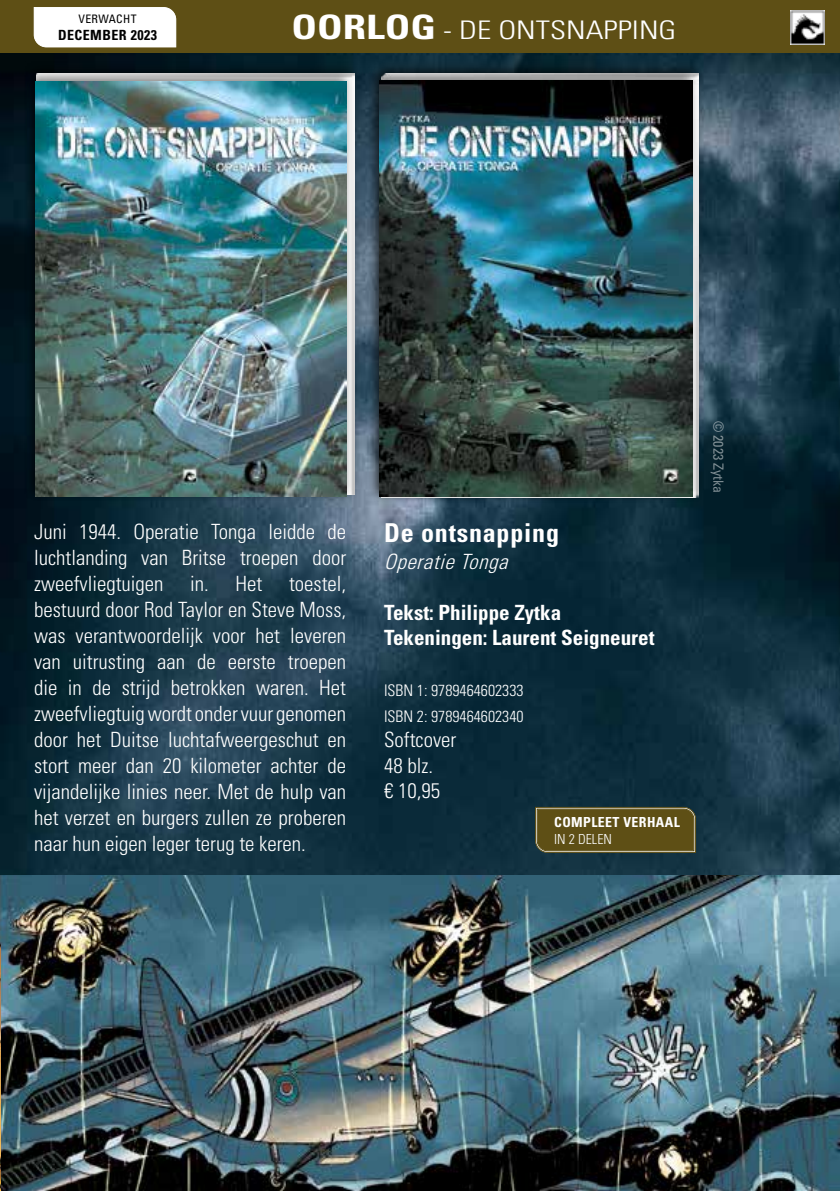
<style>
.page{position:relative;width:840px;height:1191px;background:#fff}
.page>*{position:absolute;margin:0;border:0;box-sizing:border-box;transform-origin:0 0}
.t1{font:700 condensed 26px "Univers LT Std";letter-spacing:.03em;color:#fff}
.t2{font:300 condensed 25.6px "Univers LT Std";color:#fff;scale:1.25 1}
.t3{font:300 condensed 21px/26px "Univers LT Std";color:#fff;text-align:justify}
.t4{font:700 condensed 21px/25.2px "Univers LT Std";color:#fff}
.t5{font:italic 300 condensed 21px "Univers LT Std";color:#fff}
.t6{font:300 condensed 16px/26px "Univers LT Std";color:#fff}
.t7{font:700 condensed 14px "Univers";letter-spacing:.03em;color:#000}
.t8{font:condensed 14px "Univers";color:#fff}
.t9{font:700 condensed 13.8px "Univers";letter-spacing:.03em;color:#fff}
.t10{font:300 condensed 13.8px "Univers";color:#fff}
.t11{font:condensed 11.6px "Univers";letter-spacing:.03em;color:#000}
.s1{font-weight:700;font-size:33.6px}
</style>
<div class="page">
<div style="left:0;top:0;width:839px;height:55px;background:#5e4f15"></div>
<svg style="left:33px;top:6px;width:144px;height:42px"></svg>
<img style="left:789px;top:11px;width:34px;height:34px">
<img style="left:1px;top:54px;width:838px;height:821px">
<div style="left:369px;top:59px;width:336px;height:444px;background:#000;opacity:.5"></div>
<div style="left:366px;top:66px;width:333px;height:437px;background:#000;opacity:.5"></div>
<img style="left:379px;top:81px;width:313px;height:416px">
<div style="left:24px;top:59px;width:337px;height:442px;background:#000;opacity:.5"></div>
<div style="left:23px;top:68px;width:331px;height:434px;background:#000;opacity:.5"></div>
<img style="left:35px;top:82px;width:312px;height:414px">
<svg style="left:534px;top:806px;width:162px;height:47px;background:#61541f"></svg>
<img style="left:1px;top:875px;width:838px;height:316px">
<img style="left:0;top:833px;width:1px;height:358px">
<p class="t11" style="left:78px;top:11px;width:59px">VERWACHT</p>
<p class="t7" style="left:58px;top:26px;width:100px">DECEMBER 2023</p>
<p class="t2" style="left:291px;top:15px;width:309px"><span class="s1">OORLOG</span> - DE ONTSNAPPING</p>
<p class="t3" style="left:34px;top:518px;width:313px">Juni 1944. Operatie Tonga leidde de luchtlanding van Britse troepen door zweefvliegtuigen</p>
<p class="t3" style="left:34px;top:570px;width:313px;text-indent:255px">toestel, bestuurd door Rod Taylor en Steve Moss, was verantwoordelijk voor het leveren van uitrusting aan de eerste troepen die in de strijd betrokken waren. Het zweefvliegtuig wordt onder vuur genomen door het Duitse luchtafweergeschut en stort meer dan 20 kilometer achter de vijandelijke linies neer. Met de hulp van het verzet en burgers zullen ze proberen naar hun eigen leger terug te keren.</p>
<p class="t3" style="left:190px;top:570px;width:74px">in. Het</p>
<p class="t1" style="left:384px;top:517px;width:176px">De ontsnapping</p>
<p class="t5" style="left:384px;top:548px;width:131px">OperatieTonga</p>
<p class="t4" style="left:384px;top:599px;width:272px">Tekst: Philippe Zytka<br>Tekeningen: Laurent Seigneuret</p>
<p class="t6" style="left:384px;top:677px;width:141px">ISBN 1: 9789464602333<br>ISBN 2: 9789464602340</p>
<p class="t3" style="left:384px;top:727px;width:74px;line-height:25.2px;text-align:left">Softcover<br>48 blz.<br>€ 10,95</p>
<p class="t9" style="left:554px;top:813px;width:127px">COMPLEET VERHAAL</p>
<p class="t10" style="left:554px;top:830px;width:59px">IN 2 DELEN</p>
<p class="t8" style="left:726px;top:421px;width:74px;rotate:90deg">© 2023 Zytka</p>
</div>
